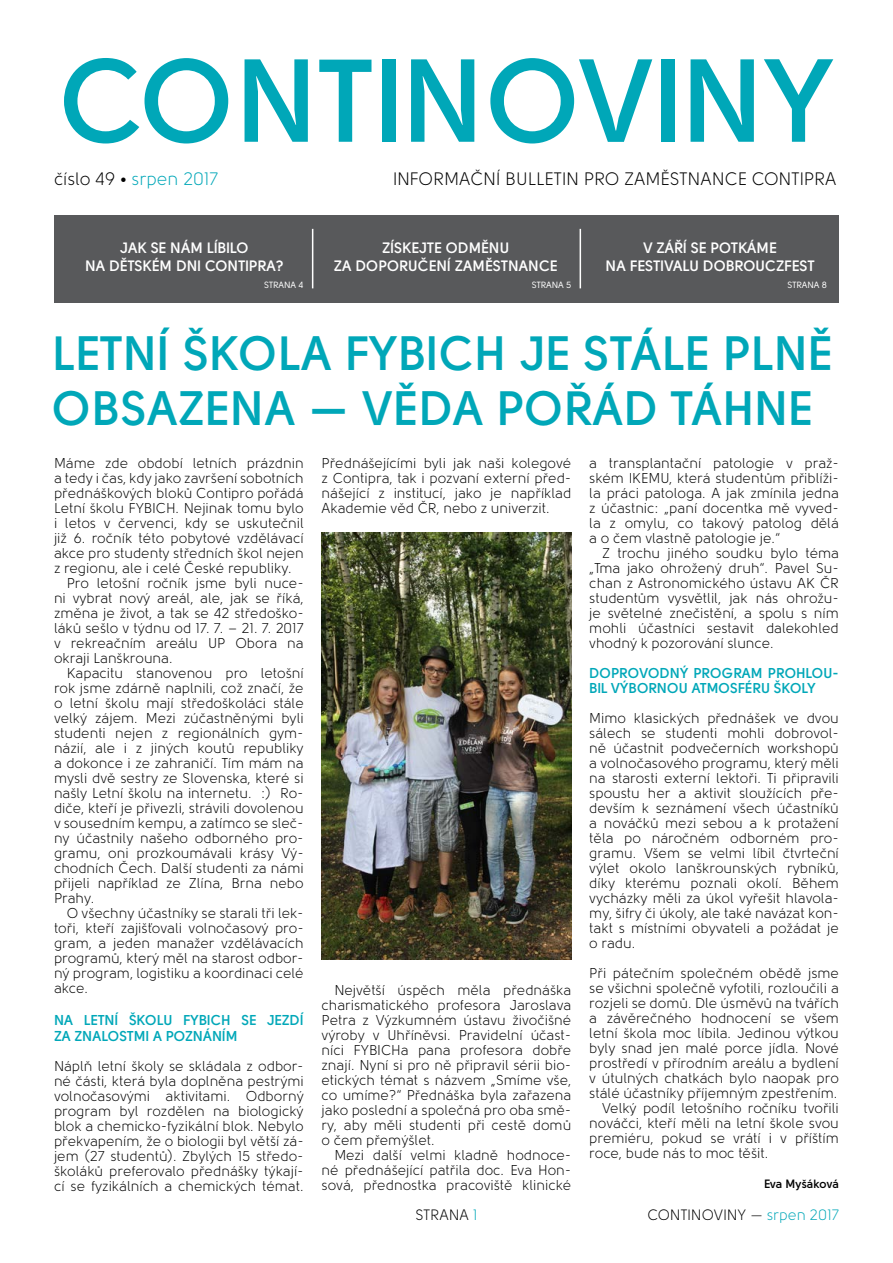
<style>
.page{position:relative;width:893px;height:1263px;background:#fff}
.page>*{position:absolute;margin:0;border:0;box-sizing:border-box;transform-origin:0 0}
.t1{font:700 117px "Solomon";color:#00a7b8}
.t2{font:700 48px/55.5px "Solomon";letter-spacing:.01em;color:#00a7b8}
.t3{font:18px "Solomon";color:#000}
.t4{font:18px "Solomon";color:#00a7b8}
.t5{font:700 15px/18px "Solomon";color:#fff;text-align:center}
.t6{font:15px "Solomon";color:#000}
.t7{font:14.25px/15px "Solomon";color:#000;text-align:justify}
.t8{font:700 14.25px/16.5px "Solomon";color:#00a7b8}
.t9{font:700 12px "Solomon";color:#000}
.t10{font:9px "Solomon";color:#fff}
.s1{color:#000}
.s2{color:#00a7b8}
</style>
<div class="page">
<div style="left:54px;top:215px;width:785px;height:87px;background:#58595b"></div>
<hr style="left:312px;top:229px;width:1px;height:59px;background:#fff">
<hr style="left:580px;top:229px;width:1px;height:59px;background:#fff">
<img style="left:322px;top:533px;width:249px;height:426px">
<h1 class="t1" style="left:60px;top:33px;width:775px">CONTINOVINY</h1>
<p class="t4" style="left:54px;top:169px;width:166px"><span class="s1">číslo 49 •</span> srpen 2017</p>
<p class="t3" style="left:393px;top:169px;width:445px">informační bulletin pro zaměstnance Contipra</p>
<p class="t5" style="left:85px;top:239px;width:200px">JAK SE NÁM LÍBILO<br>NA DĚTSKÉM DNI CONTIPRA?</p>
<p class="t5" style="left:606px;top:239px;width:211px">V ZÁŘÍ SE POTKÁME<br>NA FESTIVALU DOBROU CZFEST</p>
<p class="t5" style="left:334px;top:239px;width:225px">ZÍSKEJTE ODMĚNU<br>ZA DOPORUČENÍ ZAMĚSTNANCE</p>
<p class="t10" style="left:264px;top:280px;width:41px">STRANA 4</p>
<p class="t10" style="left:532px;top:280px;width:41px">STRANA 5</p>
<p class="t10" style="left:787px;top:280px;width:41px">STRANA 8</p>
<h2 class="t2" style="left:52px;top:325px;width:782px">LETNÍ ŠKOLA FYBICH J E STÁLE PLNĚ<br>OBSAZENA — VĚDA POŘÁD TÁHNE</h2>
<p class="t7" style="left:322px;top:455px;width:251px">Přednášejícími byli jak naši kolegové z Contipra, tak i pozvaní externí před&shy;nášející z institucí, jako je například Akademie věd ČR, nebo z univerzit.</p>
<p class="t7" style="left:54px;top:455px;width:251px">Máme zde období letních prázdnin a tedy i čas, kdy jako završení sobotních přednáškových bloků Contipro pořádá Letní školu FYBIC</p>
<p class="t7" style="left:589px;top:455px;width:251px">a transplantační patologie v praž&shy;ském I KEMU</p>
<p class="t7" style="left:589px;top:470px;width:251px;text-indent:80px">, která studentům přiblíži&shy;la práci patologa. A jak zmínila jedna z účastnic: „paní docentka mě vyved&shy;la z omylu, co takový patolog dělá a o čem vlastně patologie je.“</p>
<p class="t7" style="left:589px;top:545px;width:251px;text-align:left;text-indent:13px">Z trochu jiného soudku bylo téma „Tma jako ohrožený druh“. Pavel Su&shy;chan z Astronomického ústavu AK ČR studentům vysvětlil, jak nás ohrožu&shy;je světelné znečistění, a spolu s ním mohli účastníci sestavit dalekohled vhodný k pozorování slunce.</p>
<p class="t8" style="left:589px;top:665px;width:251px;line-height:15px">DOPROVODNÝ PROGRAM PROHLOU-<br>BIL VÝBORNOU ATMOSFÉRU ŠKOLY</p>
<p class="t7" style="left:589px;top:711px;width:251px">M imo klasických přednášek ve dvou sálech se studenti mohli dobrovol&shy;ně účastnit podvečerních workshopů a volnočasového programu, který měli na starosti externí lektoři. Ti připravili spoustu her a aktivit sloužících pře&shy;devším k seznámení všech účastníků a nováčků mezi sebou a k protažení těla po náročném odborném pro&shy;gramu. Všem se velmi líbil čtvrteční výlet okolo lanškrounských rybníků, díky kterému poznali okolí. Během vycházky měli za úkol vyřešit hlavola&shy;my, šifry či úkoly, ale také navázat kon&shy;takt s místními obyvateli a požádat je o radu.</p>
<p class="t7" style="left:589px;top:966px;width:251px">Při pátečním společném obědě jsme</p>
<p class="t7" style="left:589px;top:981px;width:251px">se všichni společně vyfotili, rozloučili a</p>
<p class="t7" style="left:589px;top:996px;width:251px">rozjeli se domů. Dle úsměvů na tvářích</p>
<p class="t7" style="left:589px;top:1011px;width:251px">a závěrečného hodnocení se všem</p>
<p class="t7" style="left:589px;top:1026px;width:251px">letní škola moc líbila. Jedinou výtkou</p>
<p class="t7" style="left:589px;top:1041px;width:251px">byly snad jen malé porce jídla. N ové</p>
<p class="t7" style="left:589px;top:1056px;width:251px">prostředí v přírodním areálu a bydlení</p>
<p class="t7" style="left:589px;top:1071px;width:251px">v útulných chatkách bylo naopak pro</p>
<p class="t7" style="left:589px;top:1086px;width:250px">stálé účastníky příjemným zpestřením.</p>
<p class="t7" style="left:602px;top:1101px;width:238px">Velký podíl letošního ročníku tvořili</p>
<p class="t7" style="left:589px;top:1116px;width:251px">nováčci, kteří měli na letní škole svou</p>
<p class="t7" style="left:589px;top:1131px;width:251px">premiéru, pokud se vrátí i v příštím</p>
<p class="t7" style="left:589px;top:1146px;width:181px">roce, bude nás to moc těšit.</p>
<p class="t9" style="left:764px;top:1177px;width:77px">EVA M YŠÁKOVÁ</p>
<p class="t7" style="left:166px;top:500px;width:139px">H. Nejinak tomu bylo</p>
<p class="t7" style="left:54px;top:515px;width:251px">i letos v červenci, kdy se uskutečnil</p>
<p class="t7" style="left:54px;top:530px;width:251px">již 6. ročník této pobytové vzdělávací</p>
<p class="t7" style="left:54px;top:545px;width:251px">akce pro studenty středních škol nejen</p>
<p class="t7" style="left:54px;top:560px;width:239px">z regionu, ale i celé České republiky.</p>
<p class="t7" style="left:67px;top:576px;width:238px">Pro letošní ročník jsme byli nuce-</p>
<p class="t7" style="left:54px;top:591px;width:251px">ni vybrat nový areál, ale, jak se říká,</p>
<p class="t7" style="left:54px;top:606px;width:251px">změna je život, a tak se 42 středoško-</p>
<p class="t7" style="left:54px;top:621px;width:251px">láků sešlo v týdnu od 17. 7. – 21. 7. 2017</p>
<p class="t7" style="left:54px;top:636px;width:164px">v rekreačním areálu UP</p>
<p class="t7" style="left:235px;top:636px;width:70px">Obora na</p>
<p class="t7" style="left:54px;top:651px;width:120px">okraji Lanškrouna.</p>
<p class="t7" style="left:67px;top:666px;width:238px">Kapacitu stanovenou pro letošní</p>
<p class="t7" style="left:54px;top:681px;width:251px">rok jsme zdárně naplnili, což značí, že</p>
<p class="t7" style="left:54px;top:696px;width:251px">o letní školu mají středoškoláci stále</p>
<p class="t7" style="left:54px;top:711px;width:251px">velký zájem. Mezi zúčastněnými byli</p>
<p class="t7" style="left:54px;top:726px;width:251px">studenti nejen z regionálních gym-</p>
<p class="t7" style="left:54px;top:741px;width:251px">názií, ale i z jiných koutů republiky</p>
<p class="t7" style="left:54px;top:756px;width:251px">a dokonce i ze zahraničí. Tím mám na</p>
<p class="t7" style="left:54px;top:771px;width:251px">mysli dvě sestry ze Slovenska, které si</p>
<p class="t7" style="left:54px;top:786px;width:251px">našly Letní školu na internetu. :) Ro-</p>
<p class="t7" style="left:54px;top:801px;width:251px">diče, kteří je přivezli, strávili dovolenou</p>
<p class="t7" style="left:54px;top:816px;width:251px">v sousedním kempu, a zatímco se sleč-</p>
<p class="t7" style="left:54px;top:831px;width:251px">ny účastnily našeho odborného pro-</p>
<p class="t7" style="left:54px;top:846px;width:251px">gramu, oni prozkoumávali krásy Vý-</p>
<p class="t7" style="left:54px;top:861px;width:251px">chodních Čech. Další studenti za námi</p>
<p class="t7" style="left:54px;top:876px;width:251px">přijeli například ze Zlína, B rna nebo</p>
<p class="t7" style="left:54px;top:891px;width:42px">Prahy.</p>
<p class="t7" style="left:67px;top:906px;width:238px">O všechny účastníky se starali tři lek-</p>
<p class="t7" style="left:54px;top:921px;width:251px">toři, kteří zajišťovali volnočasový pro-</p>
<p class="t7" style="left:54px;top:936px;width:251px">gram, a jeden manažer vzdělávacích</p>
<p class="t7" style="left:54px;top:951px;width:251px">programů, který měl na starost odbor-</p>
<p class="t7" style="left:54px;top:966px;width:251px">ný program, logistiku a koordinaci celé</p>
<p class="t7" style="left:54px;top:981px;width:36px">akce.</p>
<p class="t8" style="left:54px;top:1011px;width:251px">NA LETNÍ ŠKOLU FYBICH SE J EZDÍ<br>ZA ZNALOSTMI A POZNÁNÍM</p>
<p class="t7" style="left:54px;top:1059px;width:251px">Náplň letní školy se skládala z odbor&shy;né části, která byla doplněna pestrými volnočasovými aktivitami. Odborný program byl rozdělen na biologický blok a chemicko-fyzikální blok. Nebylo překvapením, že o biologii byl větší zá&shy;jem (27 studentů). Zbylých 15 středo&shy;školáků preferovalo přednášky týkají&shy;cí se fyzikálních a chemických témat.</p>
<p class="t7" style="left:322px;top:983px;width:252px;text-indent:13px">N ejvětší úspěch měla přednáška charismatického profesora Jaroslava Petra z Výzkumném ústavu živočišné výroby v U hříněvsi. Pravidelní účast&shy;níci FYBIC</p>
<p class="t7" style="left:322px;top:1043px;width:252px;text-indent:70px">Ha pana profesora dobře znají. Nyní si pro ně připravil sérii bio&shy;etických témat s názvem „Smíme vše, co umíme?“ Přednáška byla zařazena jako poslední a společná pro oba smě&shy;ry, aby měli studenti při cestě domů o čem přemýšlet.</p>
<p class="t7" style="left:322px;top:1148px;width:251px;text-indent:13px">Mezi další velmi kladně hodnoce&shy;né přednášející patřila doc. Eva Hon&shy;sová, přednostka pracoviště klinické</p>
<p class="t6" style="left:415px;top:1207px;width:64px">Strana <span class="s2">1</span></p>
<p class="t6" style="left:647px;top:1207px;width:193px">continoviny — <span class="s2">srpen 2017</span></p>
</div>
